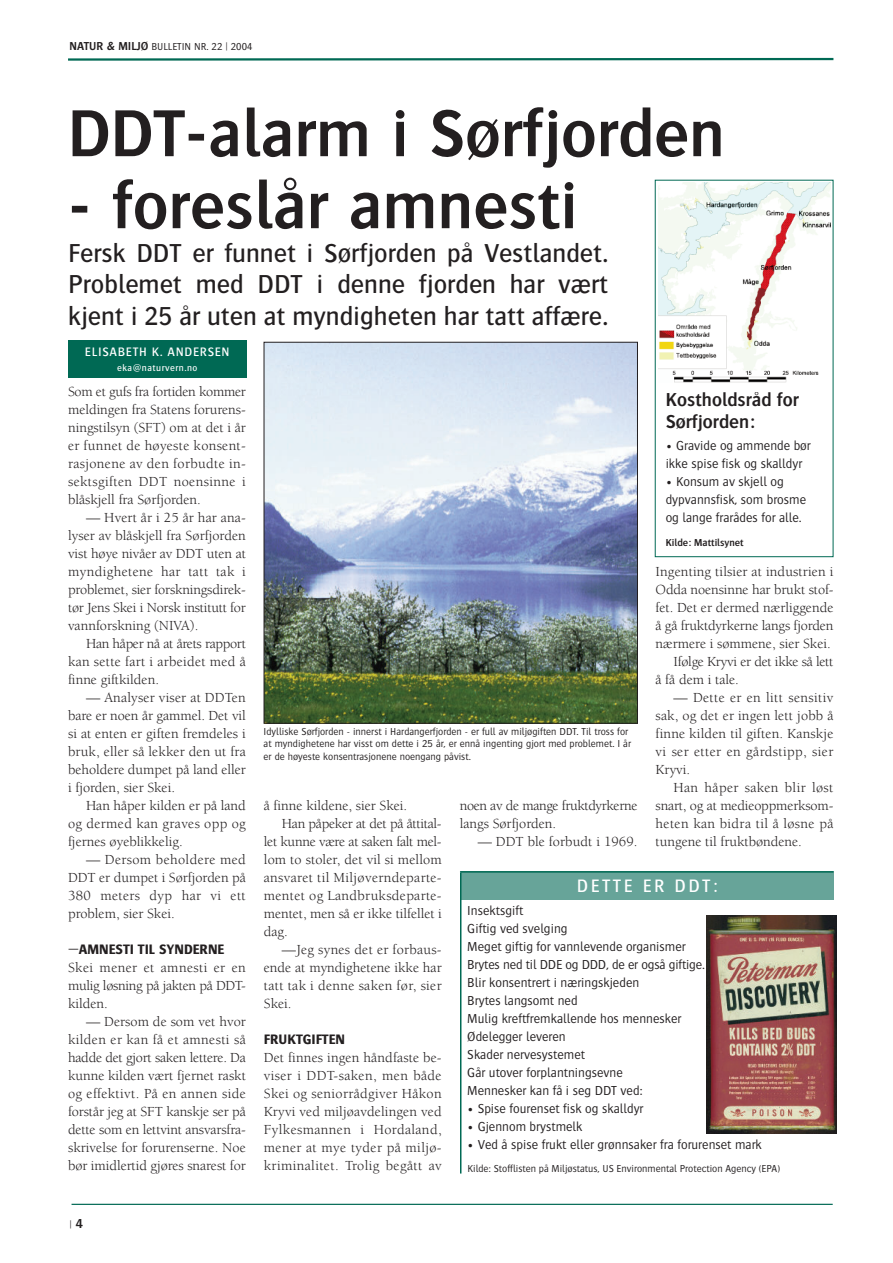
<style>
.page{position:relative;width:893px;height:1263px;background:#fff}
.page>*{position:absolute;margin:0;border:0;box-sizing:border-box;transform-origin:0 0}
.t1{font:600 69px "Bosis";color:#231f20}
.t2{font:500 27px/31.5px "Bosis";color:#231f20;text-align:justify}
.t3{font:600 19.5px/21px "Bosis";color:#231f20}
.t4{font:500 18.75px "Bosis";letter-spacing:.13em;color:#fff}
.t5{font:14.25px/18px "Berkeley";color:#231f20;text-align:justify}
.t6{font:14.25px "Berkeley";letter-spacing:-.02em;color:#231f20}
.t7{font:14.25px "Berkeley";letter-spacing:.025em;color:#231f20}
.t8{font:14.25px "Berkeley";letter-spacing:.02em;color:#231f20}
.t9{font:14.25px/18px "Berkeley";letter-spacing:-.025em;color:#231f20}
.t10{font:700 14.25px "Bosis";color:#231f20}
.t11{font:300 13.5px/18px "Bosis";color:#231f20}
.t12{font:500 12.75px "Bosis";letter-spacing:.05em;color:#fff}
.t13{font:300 10.5px/12.6px "Bosis";color:#231f20}
.t14{font:600 10.5px "Bosis";color:#231f20}
.t15{font:500 9.75px "Bosis";letter-spacing:.05em;color:#fff}
.s1{font-weight:600;font-size:12px}
.s2{font-size:13.5px}
</style>
<div class="page">
<svg style="left:68px;top:57px;width:766px;height:4px"></svg>
<hr style="left:72px;top:1204px;width:761px;height:1px;background:#006954">
<div style="left:461px;top:871px;width:372px;height:29px;background:#67a499"></div>
<hr style="left:460px;top:872px;width:1px;height:301px;background:#006954">
<hr style="left:460px;top:871px;width:373px;height:2px;background:#006954">
<div style="left:68px;top:340px;width:178px;height:38px;background:#006954"></div>
<img style="left:658px;top:182px;width:172px;height:201px">
<img style="left:266px;top:344px;width:370px;height:378px">
<div style="left:264px;top:342px;width:374px;height:382px;border:1px solid #231f20"></div>
<img style="left:706px;top:915px;width:130px;height:218px">
<p class="t13" style="left:70px;top:40px;width:185px"><span class="s1">NATUR &amp; MILJØ</span> BULLETIN NR. 22 | 2004</p>
<h1 class="t1" style="left:68px;top:98px;width:658px">DDT-alarm i Sørfjorden</h1>
<h1 class="t1" style="left:68px;top:170px;width:511px">- foreslår amnesti</h1>
<h2 class="t2" style="left:68px;top:238px;width:542px">Fersk DDT er funnet i Sørfjorden på Vestlandet.<br>Problemet med DDT i denne fjorden har vært kjent i 25 år uten at myndigheten har tatt affære.</h2>
<p class="t12" style="left:85px;top:346px;width:146px">ELISABETH K. ANDERSEN</p>
<p class="t15" style="left:117px;top:363px;width:82px">eka@naturvern.no</p>
<p class="t5" style="left:68px;top:383px;width:179px">Som et gufs fra fortiden kommer meldingen fra Statens forurens - ningstilsyn (SFT) om at det i år er funnet de høyeste konsent - rasjonene av den forbudte in - sekts giften DDT noensinne i blåskjell fra Sørfjorden.</p>
<p class="t5" style="left:68px;top:509px;width:179px;text-indent:18px">— Hvert år i 25 år har ana - lyser av blåskjell fra Sørfjorden vist høye nivåer av DDT uten at myndighetene har tatt tak i problemet, sier forskningsdirek - tør Jens Skei i Norsk institutt for vannforskning (NIVA).</p>
<p class="t5" style="left:68px;top:635px;width:179px;text-indent:18px">Han håper nå at årets rapport kan sette fart i arbeidet med å finne giftkilden.</p>
<p class="t5" style="left:68px;top:689px;width:179px;text-indent:18px">— Analyser viser at DDTen bare er noen år gammel. Det vil si at enten er giften fremdeles i bruk, eller så lekker den ut fra be holdere dumpet på land eller i fjorden, sier Skei.</p>
<p class="t5" style="left:68px;top:797px;width:179px;text-indent:18px">Han håper kilden er på land og dermed kan graves opp og fjernes øyeblikkelig.</p>
<p class="t5" style="left:68px;top:851px;width:179px;text-indent:18px">— Dersom beholdere med DDT er dumpet i Sørfjorden på 380 meters dyp har vi ett problem, sier Skei.</p>
<p class="t10" style="left:68px;top:942px;width:158px">—AMNESTI TIL SYNDERNE</p>
<p class="t5" style="left:68px;top:959px;width:179px">Skei mener et amnesti er en mulig løsning på jakten på DDT&shy;kilden.</p>
<p class="t5" style="left:68px;top:1013px;width:179px;text-indent:18px">— Dersom de som vet hvor kilden er kan få et amnesti så hadde det gjort saken lettere. Da kunne kilden vært fjernet raskt og effektivt. På en annen side forstår jeg at SFT kanskje ser på dette som en lettvint ansvars fra - skrivelse for forurenserne. Noe bør imidlertid gjøres snarest for</p>
<h3 class="t3" style="left:666px;top:389px;width:135px">Kostholdsråd for<br>Sørfjorden:</h3>
<p class="t11" style="left:666px;top:437px;width:147px">• Gravide og ammende bør ikke spise fisk og skalldyr</p>
<p class="t11" style="left:666px;top:473px;width:142px">• Konsum av skjell og dypvannsfisk, som brosme og lange frarådes for alle.</p>
<p class="t14" style="left:666px;top:537px;width:80px">Kilde: Mattilsynet</p>
<p class="t5" style="left:656px;top:563px;width:179px">Ingenting tilsier at industrien i</p>
<p class="t5" style="left:656px;top:581px;width:179px">Odda noensinne har brukt stof -</p>
<p class="t5" style="left:656px;top:599px;width:179px">fet. Det er dermed nærliggende</p>
<p class="t5" style="left:656px;top:617px;width:179px">å gå fruktdyrkerne langs fjorden</p>
<p class="t5" style="left:656px;top:635px;width:177px">nærmere i sømmene, sier Skei.</p>
<p class="t6" style="left:674px;top:654px;width:161px">Ifølge Kryvi er det ikke så lett</p>
<p class="t5" style="left:656px;top:671px;width:85px">å få dem i tale.</p>
<p class="t5" style="left:656px;top:689px;width:179px;text-indent:18px">— Dette er en litt sensitiv sak, og det er ingen lett jobb å finne kilden til giften. Kanskje vi ser etter en gårdstipp, sier Kryvi.</p>
<p class="t5" style="left:656px;top:779px;width:179px;text-indent:18px">Han håper saken blir løst snart, og at medieoppmerk som - heten kan bidra til å løsne på tungene til fruktbøndene.</p>
<p class="t13" style="left:264px;top:725px;width:369px">Idylliske Sørfjorden - innerst i Hardangerfjorden - er full av miljøgiften DDT. Til tross for at myndighetene har visst om dette i 25 år, er ennå ingenting gjort med problemet. I år er de høyeste konsentrasjonene noengang påvist.</p>
<p class="t5" style="left:264px;top:797px;width:145px">å finne kildene, sier Skei.</p>
<p class="t6" style="left:282px;top:816px;width:161px">Han påpeker at det på åtti tal -</p>
<p class="t6" style="left:264px;top:834px;width:179px">let kunne være at saken falt mel -</p>
<p class="t5" style="left:264px;top:851px;width:179px">lom to stoler, det vil si mellom</p>
<p class="t7" style="left:264px;top:870px;width:179px">ansvaret til Miljøverndeparte -</p>
<p class="t7" style="left:264px;top:888px;width:179px">mentet og Landbruksdeparte -</p>
<p class="t5" style="left:264px;top:905px;width:179px">mentet, men så er ikke tilfellet i</p>
<p class="t5" style="left:264px;top:923px;width:26px">dag.</p>
<p class="t8" style="left:282px;top:942px;width:161px">—Jeg synes det er forbaus -</p>
<p class="t5" style="left:264px;top:959px;width:179px">ende at myndighetene ikke har</p>
<p class="t8" style="left:264px;top:978px;width:179px">tatt tak i denne saken før, sier</p>
<p class="t5" style="left:264px;top:995px;width:29px">Skei.</p>
<p class="t10" style="left:264px;top:1032px;width:83px">FRUKTGIFTEN</p>
<p class="t5" style="left:264px;top:1049px;width:179px">Det finnes ingen håndfaste be - viser i DDT-saken, men både Skei og seniorrådgiver Håkon Kryvi ved miljøavdelingen ved Fylkesmannen i Hordaland, mener at mye tyder på miljø - kriminalitet. Trolig begått av</p>
<p class="t9" style="left:460px;top:797px;width:179px">noen av de mange fruktdyrkerne langs Sørfjorden.</p>
<p class="t5" style="left:478px;top:833px;width:161px">— DDT ble forbudt i 1969.</p>
<h3 class="t4" style="left:577px;top:878px;width:142px">DETTE ER DDT:</h3>
<p class="t11" style="left:467px;top:902px;width:239px">Insektsgift<br>Giftig ved svelging<br>Meget giftig for vannlevende organismer<br>Brytes ned til DDE og DDD, de er også giftige.<br>Blir konsentrert i næringskjeden<br>Brytes langsomt ned<br>Mulig kreftfremkallende hos mennesker<br>Ødelegger leveren<br>Skader nervesystemet<br>Går utover forplantningsevne<br>Mennesker kan få i seg DDT ved:</p>
<p class="t11" style="left:467px;top:1100px;width:178px">• Spise fourenset fisk og skalldyr</p>
<p class="t11" style="left:467px;top:1118px;width:117px">• Gjennom brystmelk</p>
<p class="t11" style="left:467px;top:1136px;width:296px">• Ved å spise frukt eller grønn saker fra forurenset mark</p>
<p class="t13" style="left:467px;top:1162px;width:314px">Kilde: Stofflisten på Miljøstatus, US Environmental Protection Agency (EPA)</p>
<p class="t14" style="left:70px;top:1219px;width:15px">| <span class="s2">4</span></p>
</div>
